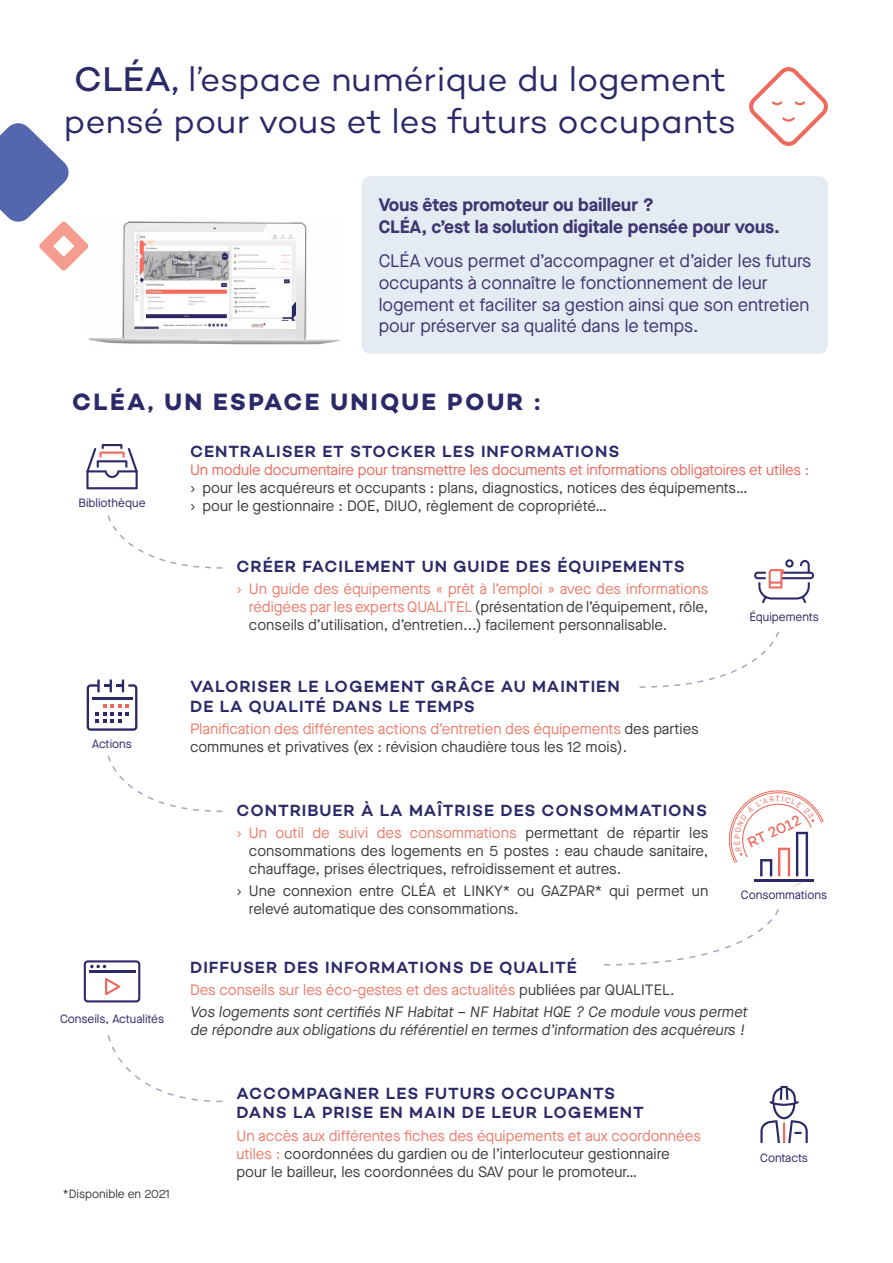
<style>
.page{position:relative;width:893px;height:1263px;background:#fff}
.page>*{position:absolute;margin:0;border:0;box-sizing:border-box;transform-origin:0 0}
.t1{font:34.95px/42px "Campton";letter-spacing:-.005em;color:#2c2968}
.t2{font:700 24px "Campton";letter-spacing:.1em;color:#2c2968}
.t3{font:18px/21.6px "Maison Neue";color:#3e3571}
.t4{font:700 18px/21.6px "Maison Neue";color:#3e3571}
.t5{font:600 16.5px/19.8px "Campton";letter-spacing:.06em;color:#2c2968}
.t6{font:15px/18px "Maison Neue";color:#3c3c3b}
.t7{font:500 14.85px "Campton";color:#ed6a5d}
.t8{font:12px "Maison Neue";color:#2c2968}
.t9{font:12px "Maison Neue";color:#3c3c3b}
.s1{font-weight:500}
.s2{color:#ed6a5d}
.s3{font-family:"Acumin Variable Concept"}
.s4{font-family:"Acumin Variable Concept";color:#ef7c6b}
.s5{color:#ef7c6b}
</style>
<div class="page">
<img style="left:88px;top:221px;width:252px;height:124px">
<img style="left:134px;top:234px;width:161px;height:94px">
<svg style="left:0;top:123px;width:89px;height:147px"></svg>
<div style="left:362px;top:176px;width:466px;height:178px;background:#e5ebf3;border-radius:9px"></div>
<svg style="left:87px;top:679px;width:50px;height:52px"></svg>
<svg style="left:754px;top:559px;width:60px;height:44px"></svg>
<svg style="left:760px;top:1086px;width:48px;height:57px"></svg>
<svg style="left:107px;top:515px;width:116px;height:54px"></svg>
<svg style="left:639px;top:631px;width:140px;height:57px"></svg>
<svg style="left:107px;top:1035px;width:116px;height:68px"></svg>
<svg style="left:107px;top:755px;width:116px;height:57px"></svg>
<svg style="left:86px;top:444px;width:52px;height:45px"></svg>
<svg style="left:84px;top:960px;width:56px;height:42px"></svg>
<svg style="left:749px;top:67px;width:79px;height:79px"></svg>
<svg style="left:603px;top:790px;width:221px;height:176px"></svg>
<h1 class="t1" style="left:64px;top:57px;width:674px"><span class="s1">CLÉA,</span> l’espace numérique du logement pensé pour vous et les futurs occupants</h1>
<p class="t4" style="left:379px;top:194px;width:403px">Vous êtes promoteur ou bailleur ?<br>CLÉA, c’est la solution digitale pensée pour vous.</p>
<p class="t3" style="left:379px;top:250px;width:434px">CLÉA vous permet d’accompagner et d’aider les futurs occupants à connaître le fonctionnement de leur logement et faciliter sa gestion ainsi que son entretien pour préserver sa qualité dans le temps.</p>
<h2 class="t2" style="left:72px;top:386px;width:469px">CLÉA, UN ESPACE UNIQUE POUR :</h2>
<p class="t8" style="left:79px;top:494px;width:69px">Bibliothèque</p>
<p class="t8" style="left:92px;top:735px;width:41px">Actions</p>
<p class="t8" style="left:60px;top:1010px;width:105px">Conseils, Actualités</p>
<p class="t9" style="left:63px;top:1186px;width:109px">*Disponible en 2021</p>
<p class="t5" style="left:190px;top:441px;width:431px">CENTRALISER ET STOCKER LES INFORMATIONS</p>
<p class="t6" style="left:190px;top:460px;width:621px"><span class="s2">Un module documentaire pour transmettre les documents et informations obligatoires et utiles : </span><span class="s3">›</span> pour les acquéreurs et occupants : plans, diagnostics, notices des équipements…<br><span class="s3">›</span> pour le gestionnaire : DOE, DIUO, règlement de copropriété…</p>
<p class="t5" style="left:236px;top:556px;width:450px">CRÉER FACILEMENT UN GUIDE DES ÉQUIPEMENTS</p>
<p class="t6" style="left:249px;top:580px;width:461px;text-align:justify;text-indent:-12px"><span class="s4">›</span> <span class="s5">Un guide des équipements « prêt à l’emploi » avec des informations rédigées par les experts QUALITEL</span> (présentation de l’équipement, rôle, conseils d’utilisation, d’entretien...) facilement personnalisable.</p>
<p class="t5" style="left:190px;top:676px;width:431px">VALORISER LE LOGEMENT GRÂCE AU MAINTIEN<br>DE LA QUALITÉ DANS LE TEMPS</p>
<p class="t6" style="left:190px;top:720px;width:510px"><span class="s5">Planification des différentes actions d’entretien des équipements</span> des parties communes et privatives (ex : révision chaudière tous les 12 mois).</p>
<p class="t5" style="left:236px;top:800px;width:472px">CONTRIBUER À LA MAÎTRISE DES CONSOMMATIONS</p>
<p class="t6" style="left:249px;top:823px;width:461px;text-align:justify;text-indent:-12px"><span class="s4">›</span> <span class="s5">Un outil de suivi des consommations</span> permettant de répartir les consommations des logements en 5 postes : eau chaude sanitaire, chauffage, prises électriques, refroidissement et autres.</p>
<p class="t6" style="left:249px;top:882px;width:461px;text-indent:-12px"><span class="s3">›</span> Une connexion entre CLÉA et LINKY* ou GAZPAR* qui permet un relevé automatique des consommations.</p>
<p class="t8" style="left:749px;top:608px;width:71px">Équipements</p>
<p class="t7" style="left:744px;top:835px;width:59px;rotate:-25deg">RT 2012</p>
<p class="t8" style="left:741px;top:887px;width:88px">Consommations</p>
<p class="t5" style="left:190px;top:957px;width:388px">DIFFUSER DES INFORMATIONS DE QUALITÉ</p>
<p class="t6" style="left:190px;top:979px;width:561px;line-height:22.2px"><span class="s5">Des conseils sur les éco-gestes et des actualités</span> publiées par QUALITEL.<br>Vos logements sontcertifiés NF Habitat – NF Habitat HQE ? Ce module vous permet</p>
<p class="t6" style="left:190px;top:1021px;width:559px">de répondre aux obligations du référentielen termes d’information des acquéreurs !</p>
<p class="t5" style="left:236px;top:1083px;width:409px">ACCOMPAGNER LES FUTURS OCCUPANTS<br>DANS LA PRISE EN MAIN DE LEUR LOGEMENT</p>
<p class="t6" style="left:236px;top:1126px;width:466px"><span class="s5">Un accès aux différentes fiches des équipements et aux coordonnées utiles :</span> coordonnées du gardien ou de l’interlocuteur gestionnaire pour le bailleur, les coordonnées du SAV pour le promoteur…</p>
<p class="t8" style="left:760px;top:1149px;width:49px">Contacts</p>
</div>
